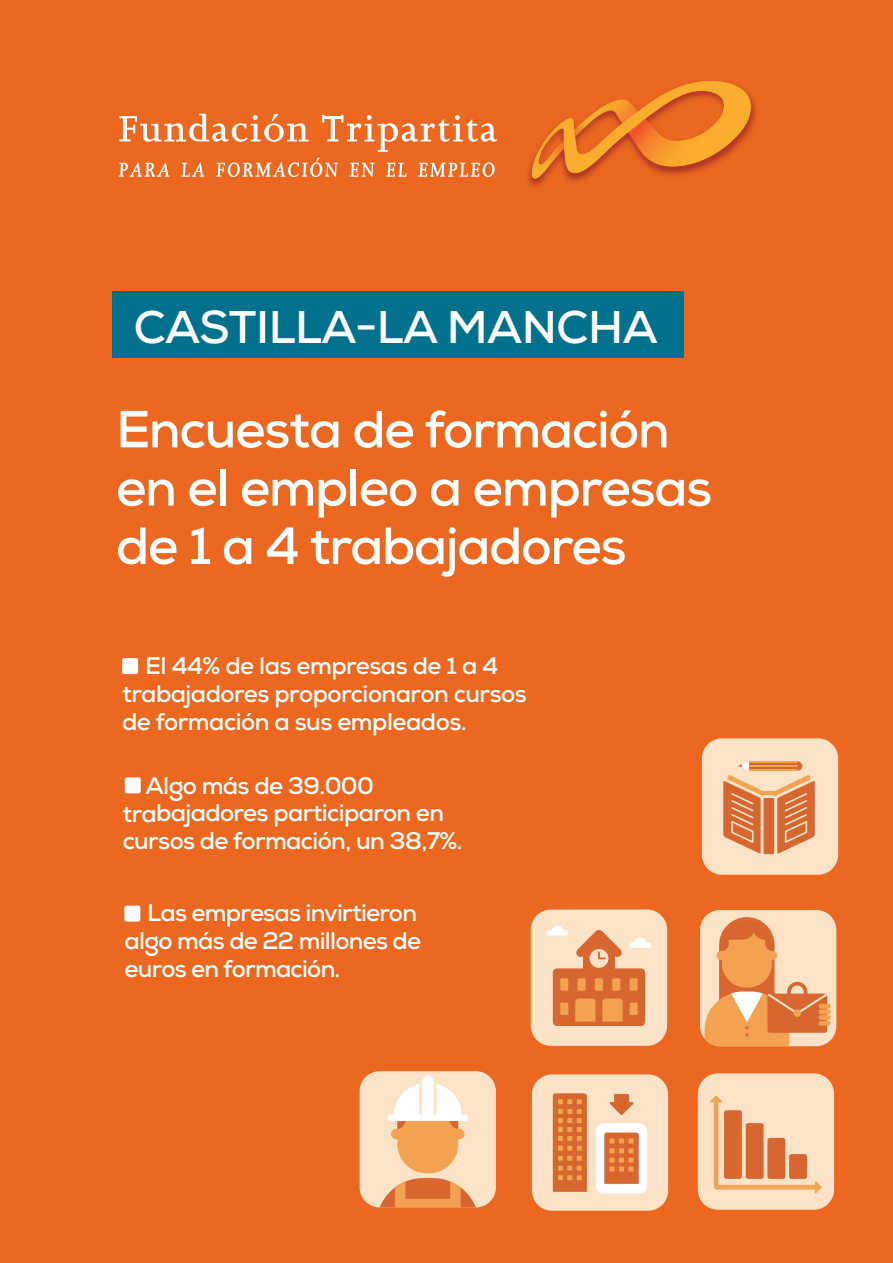
<style>
.page{position:relative;width:893px;height:1263px;background:#ec6820}
.page>*{position:absolute;margin:0;border:0;box-sizing:border-box;transform-origin:0 0}
.t1{font:700 52.2px/58.2px "Nexa";letter-spacing:-.025em;color:#fff}
.t2{font:700 45.75px "Nexa";letter-spacing:-.01em;color:#fff}
.t3{font:700 24px/27.8px "Nexa";letter-spacing:-.025em;color:#fff}
</style>
<div class="page">
<div style="left:112px;top:292px;width:572px;height:66px;background:#00718c"></div>
<svg style="left:119px;top:114px;width:190px;height:28px"></svg>
<svg style="left:322px;top:115px;width:175px;height:37px"></svg>
<svg style="left:119px;top:162px;width:51px;height:15px"></svg>
<svg style="left:181px;top:162px;width:23px;height:15px"></svg>
<svg style="left:216px;top:158px;width:122px;height:19px"></svg>
<svg style="left:350px;top:163px;width:25px;height:14px"></svg>
<svg style="left:386px;top:163px;width:20px;height:14px"></svg>
<svg style="left:418px;top:162px;width:77px;height:15px"></svg>
<svg style="left:531px;top:81px;width:220px;height:98px"></svg>
<div style="left:122px;top:658px;width:16px;height:16px;background:#fff;border-radius:2px"></div>
<div style="left:532px;top:1074px;width:136px;height:137px;background:#fce2c7;border-radius:20px"></div>
<svg style="left:553px;top:1093px;width:34px;height:99px"></svg>
<div style="left:596px;top:1123px;width:51px;height:70px;background:#fff;border-radius:8px"></div>
<svg style="left:610px;top:1094px;width:23px;height:21px"></svg>
<svg style="left:604px;top:1132px;width:35px;height:52px"></svg>
<div style="left:360px;top:1071px;width:136px;height:136px;background:#fce2c7;border-radius:20px"></div>
<svg style="left:380px;top:1075px;width:96px;height:132px"></svg>
<div style="left:700px;top:910px;width:136px;height:136px;background:#fce2c7;border-radius:20px"></div>
<div style="left:819px;top:1004px;width:12px;height:5px;background:#f2a251;border-radius:2px"></div>
<div style="left:819px;top:1009px;width:12px;height:5px;background:#f2a251;border-radius:2px"></div>
<div style="left:819px;top:1015px;width:12px;height:5px;background:#f2a251;border-radius:2px"></div>
<div style="left:819px;top:1021px;width:12px;height:5px;background:#f2a251;border-radius:2px"></div>
<svg style="left:705px;top:917px;width:122px;height:129px"></svg>
<div style="left:531px;top:909px;width:136px;height:137px;background:#fce2c7;border-radius:20px"></div>
<div style="left:553px;top:968px;width:92px;height:58px;background:#d7662f;border-radius:4px"></div>
<div style="left:629px;top:978px;width:9px;height:13px;background:#f2a251"></div>
<div style="left:560px;top:978px;width:8px;height:13px;background:#f2a251"></div>
<div style="left:578px;top:978px;width:8px;height:13px;background:#f2a251"></div>
<div style="left:595px;top:978px;width:8px;height:13px;background:#f2a251"></div>
<div style="left:612px;top:978px;width:8px;height:13px;background:#f2a251"></div>
<svg style="left:602px;top:998px;width:21px;height:24px"></svg>
<svg style="left:575px;top:998px;width:20px;height:24px"></svg>
<div style="left:629px;top:1003px;width:9px;height:12px;background:#f2a251"></div>
<div style="left:560px;top:1003px;width:8px;height:12px;background:#f2a251"></div>
<div style="left:583px;top:943px;width:32px;height:29px;background:#d7662f;border-radius:4px"></div>
<svg style="left:589px;top:949px;width:19px;height:19px"></svg>
<svg style="left:547px;top:925px;width:104px;height:40px"></svg>
<div style="left:702px;top:738px;width:136px;height:137px;background:#fce2c7;border-radius:20px"></div>
<svg style="left:723px;top:761px;width:92px;height:94px"></svg>
<div style="left:698px;top:1073px;width:136px;height:137px;background:#fce2c7;border-radius:20px"></div>
<svg style="left:710px;top:1095px;width:112px;height:98px"></svg>
<div style="left:125px;top:777px;width:16px;height:16px;background:#fff;border-radius:2px"></div>
<div style="left:124px;top:906px;width:16px;height:15px;background:#fff;border-radius:2px"></div>
<h2 class="t2" style="left:134px;top:311px;width:526px">CASTILLA-LA MANCHA</h2>
<h1 class="t1" style="left:116px;top:406px;width:598px">Encuesta de formación en el empleo a empresas de 1 a 4 trabajadores</h1>
<p class="t3" style="left:122px;top:654px;width:406px;text-indent:23px">El 44% de las empresas de 1 a 4 trabajadores proporcionaron cursos de formación a sus empleados.</p>
<p class="t3" style="left:123px;top:774px;width:342px;text-indent:23px">Algo más de 39.000 trabajadores participaron en cursos de formación, un 38,7%.</p>
<p class="t3" style="left:125px;top:902px;width:298px;text-indent:23px">Las empresas invirtieron algo más de 22 millones de euros en formación.</p>
</div>
